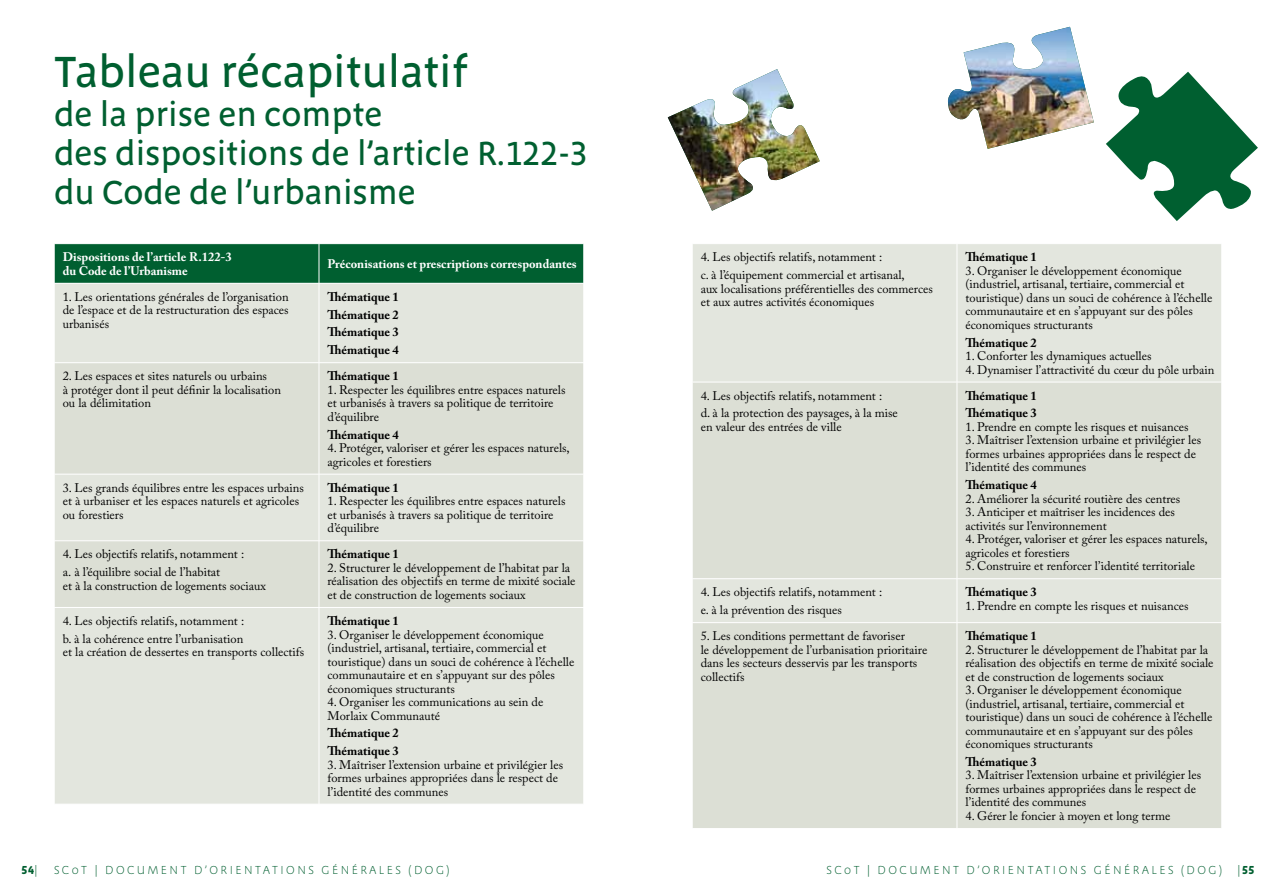
<style>
.page{position:relative;width:1276px;height:893px;background:#fff}
.page>*{position:absolute;margin:0;border:0;box-sizing:border-box;transform-origin:0 0}
.t1{font:500 45px "Megano";color:#005f30}
.t2{font:500 34.5px/39px "Megano";color:#005f30}
.t3{font:12.45px/13.5px "Adobe Caslon Pro";color:#000}
.t4{font:700 12.45px/17.7px "Adobe Caslon Pro";color:#000}
.t5{font:700 12.45px/13.5px "Adobe Caslon Pro";color:#fff}
.t6{font:300 12px "Megano";letter-spacing:.21em;color:#005f30}
.t7{font:700 12px "Megano LF";color:#005f30}
.s1{font-family:"Megano LF"}
.s2{font-family:"Megano";font-weight:300}
</style>
<div class="page">
<div style="left:55px;top:244px;width:528px;height:39px;background:#005f30"></div>
<div style="left:55px;top:284px;width:528px;height:520px;background:#e3e6de"></div>
<svg style="left:55px;top:363px;width:528px;height:244px;background:#dee0d7"></svg>
<hr style="left:319px;top:244px;width:1px;height:39px;background:#fff">
<hr style="left:319px;top:283px;width:1px;height:79px;background:#fff">
<hr style="left:54px;top:362px;width:265px;height:1px;background:#fff">
<hr style="left:319px;top:362px;width:265px;height:1px;background:#fff">
<hr style="left:319px;top:363px;width:1px;height:111px;background:#fff">
<hr style="left:54px;top:474px;width:265px;height:1px;background:#fff">
<hr style="left:319px;top:474px;width:265px;height:1px;background:#fff">
<hr style="left:319px;top:474px;width:1px;height:67px;background:#fff">
<hr style="left:54px;top:540px;width:265px;height:1px;background:#fff">
<hr style="left:319px;top:540px;width:265px;height:1px;background:#fff">
<hr style="left:319px;top:541px;width:1px;height:66px;background:#fff">
<hr style="left:54px;top:607px;width:265px;height:1px;background:#fff">
<hr style="left:319px;top:607px;width:265px;height:1px;background:#fff">
<hr style="left:319px;top:608px;width:1px;height:196px;background:#fff">
<div style="left:693px;top:244px;width:528px;height:138px;background:#e3e6de"></div>
<svg style="left:693px;top:383px;width:528px;height:445px;background:#dcdfd5"></svg>
<hr style="left:956px;top:244px;width:1px;height:138px;background:#fff">
<hr style="left:956px;top:382px;width:1px;height:196px;background:#fff">
<hr style="left:692px;top:578px;width:265px;height:1px;background:#fff">
<hr style="left:957px;top:578px;width:265px;height:1px;background:#fff">
<hr style="left:956px;top:579px;width:1px;height:43px;background:#fff">
<hr style="left:692px;top:622px;width:265px;height:1px;background:#fff">
<hr style="left:957px;top:622px;width:265px;height:1px;background:#fff">
<hr style="left:956px;top:623px;width:1px;height:205px;background:#fff">
<img style="left:947px;top:27px;width:146px;height:122px">
<svg style="left:1106px;top:72px;width:152px;height:149px"></svg>
<img style="left:668px;top:69px;width:152px;height:142px">
<h1 class="t1" style="left:54px;top:45px;width:415px">Tableau récapitulatif</h1>
<h2 class="t2" style="left:54px;top:95px;width:535px">de la prise en compte<br>des dispositions de l’article R.<span class="s1">122-3 </span>du Code de l’urbanisme</h2>
<p class="t5" style="left:63px;top:250px;width:171px">Dispositions de l’article R.122-3 du Code de l’Urbanisme</p>
<p class="t5" style="left:327px;top:257px;width:251px">Préconisations et prescriptions correspondantes</p>
<p class="t3" style="left:63px;top:290px;width:227px;text-align:justify">1. Les orientations générales de l’organisation de l’espace et de la restructuration des espaces urbanisés</p>
<p class="t4" style="left:327px;top:288px;width:73px;text-align:justify">Thématique 1<br>Thématique 2<br>Thématique 3<br>Thématique 4</p>
<p class="t3" style="left:63px;top:369px;width:220px">2. Les espaces et sites naturels ou urbains<br>à protéger dont il peut définir la localisation ou la délimitation</p>
<p class="t4" style="left:327px;top:367px;width:73px">Thématique 1</p>
<p class="t3" style="left:327px;top:383px;width:239px">1. Respecter les équilibres entre espaces naturels et urbanisés à travers sa politique de territoire d’équilibre</p>
<p class="t4" style="left:327px;top:425px;width:73px">Thématique 4</p>
<p class="t3" style="left:327px;top:441px;width:244px">4. Protéger, valoriser et gérer les espaces naturels, agricoles et forestiers</p>
<p class="t3" style="left:63px;top:481px;width:243px">3. Les grands équilibres entre les espaces urbains et à urbaniser et les espaces naturels et agricoles ou forestiers</p>
<p class="t4" style="left:327px;top:479px;width:73px">Thématique 1</p>
<p class="t3" style="left:327px;top:494px;width:239px">1. Respecter les équilibres entre espaces naturels et urbanisés à travers sa politique de territoire d’équilibre</p>
<p class="t3" style="left:63px;top:545px;width:183px;line-height:17.7px">4. Les objectifs relatifs, notamment : a. à l’équilibre social de l’habitat</p>
<p class="t3" style="left:63px;top:579px;width:205px">et à la construction de logements sociaux</p>
<p class="t3" style="left:63px;top:612px;width:183px;line-height:17.7px">4. Les objectifs relatifs, notamment : b. à la cohérence entre l’urbanisation</p>
<p class="t3" style="left:63px;top:645px;width:243px">et la création de dessertes en transports collectifs</p>
<p class="t4" style="left:327px;top:545px;width:73px">Thématique 1</p>
<p class="t3" style="left:327px;top:561px;width:250px">2. Structurer le développement de l’habitat par la réalisation des objectifs en terme de mixité sociale et de construction de logements sociaux</p>
<p class="t4" style="left:327px;top:612px;width:73px">Thématique 1</p>
<p class="t3" style="left:327px;top:627px;width:248px">3. Organiser le développement économique (industriel, artisanal, tertiaire, commercial et touristique) dans un souci de cohérence à l’échelle communautaire et en s’appuyant sur des pôles économiques structurants</p>
<p class="t3" style="left:327px;top:695px;width:217px">4. Organiser les communications au sein de<br>Morlaix Communauté</p>
<p class="t4" style="left:327px;top:724px;width:73px">Thématique 2<br>Thématique 3</p>
<p class="t3" style="left:327px;top:757px;width:237px">3. Maîtriser l’extension urbaine et privilégier les formes urbaines appropriées dans le respect de l’identité des communes</p>
<p class="t3" style="left:700px;top:248px;width:205px;line-height:17.7px">4. Les objectifs relatifs, notamment :<br>c. à l’équipement commercial et artisanal,</p>
<p class="t3" style="left:700px;top:281px;width:234px">aux localisations préférentielles des commerces et aux autres activités économiques</p>
<p class="t3" style="left:700px;top:386px;width:199px;line-height:17.7px">4. Les objectifs relatifs, notamment :<br>d. à la protection des paysages, à la mise</p>
<p class="t3" style="left:700px;top:420px;width:143px">en valeur des entrées de ville</p>
<p class="t4" style="left:965px;top:248px;width:73px">Thématique 1</p>
<p class="t3" style="left:965px;top:264px;width:248px">3. Organiser le développement économique (industriel, artisanal, tertiaire, commercial et touristique) dans un souci de cohérence à l’échelle communautaire et en s’appuyant sur des pôles économiques structurants</p>
<p class="t4" style="left:965px;top:333px;width:73px">Thématique 2</p>
<p class="t3" style="left:965px;top:349px;width:188px">1. Conforter les dynamiques actuelles</p>
<p class="t3" style="left:965px;top:362px;width:250px">4. Dynamiser l’attractivité du cœur du pôle urbain</p>
<p class="t4" style="left:965px;top:386px;width:73px">Thématique 1<br>Thématique 3</p>
<p class="t3" style="left:965px;top:420px;width:224px">1. Prendre en compte les risques et nuisances</p>
<p class="t3" style="left:965px;top:433px;width:237px">3. Maîtriser l’extension urbaine et privilégier les formes urbaines appropriées dans le respect de l’identité des communes</p>
<p class="t4" style="left:965px;top:476px;width:73px">Thématique 4</p>
<p class="t3" style="left:965px;top:492px;width:216px">2. Améliorer la sécurité routière des centres</p>
<p class="t3" style="left:965px;top:505px;width:211px">3. Anticiper et maîtriser les incidences des activités sur l’environnement</p>
<p class="t3" style="left:965px;top:532px;width:244px">4. Protéger, valoriser et gérer les espaces naturels, agricoles et forestiers</p>
<p class="t3" style="left:965px;top:559px;width:231px">5. Construire et renforcer l’identité territoriale</p>
<p class="t3" style="left:700px;top:583px;width:183px;line-height:17.7px">4. Les objectifs relatifs, notamment : e. à la prévention des risques</p>
<p class="t4" style="left:965px;top:583px;width:73px">Thématique 3</p>
<p class="t3" style="left:965px;top:599px;width:224px">1. Prendre en compte les risques et nuisances</p>
<p class="t3" style="left:700px;top:629px;width:228px">5. Les conditions permettant de favoriser<br>le développement de l’urbanisation prioritaire dans les secteurs desservis par les transports collectifs</p>
<p class="t4" style="left:965px;top:627px;width:73px">Thématique 1</p>
<p class="t3" style="left:965px;top:643px;width:250px">2. Structurer le développement de l’habitat par la réalisation des objectifs en terme de mixité sociale et de construction de logements sociaux</p>
<p class="t3" style="left:965px;top:683px;width:248px">3. Organiser le développement économique (industriel, artisanal, tertiaire, commercial et touristique) dans un souci de cohérence à l’échelle communautaire et en s’appuyant sur des pôles économiques structurants</p>
<p class="t4" style="left:965px;top:753px;width:73px">Thématique 3</p>
<p class="t3" style="left:965px;top:768px;width:237px">3. Maîtriser l’extension urbaine et privilégier les formes urbaines appropriées dans le respect de l’identité des communes</p>
<p class="t3" style="left:965px;top:809px;width:206px">4. Gérer le foncier à moyen et long terme</p>
<p class="t7" style="left:21px;top:863px;width:18px">54<span class="s2">|</span></p>
<p class="t6" style="left:54px;top:863px;width:397px">SCoT | DOCUMENT D’ORIENTATIONS GÉNÉRALES (DOG)</p>
<p class="t6" style="left:826px;top:863px;width:397px">SCoT | DOCUMENT D’ORIENTATIONS GÉNÉRALES (DOG)</p>
<p class="t7" style="left:1237px;top:863px;width:19px"><span class="s2">|</span>55</p>
</div>
